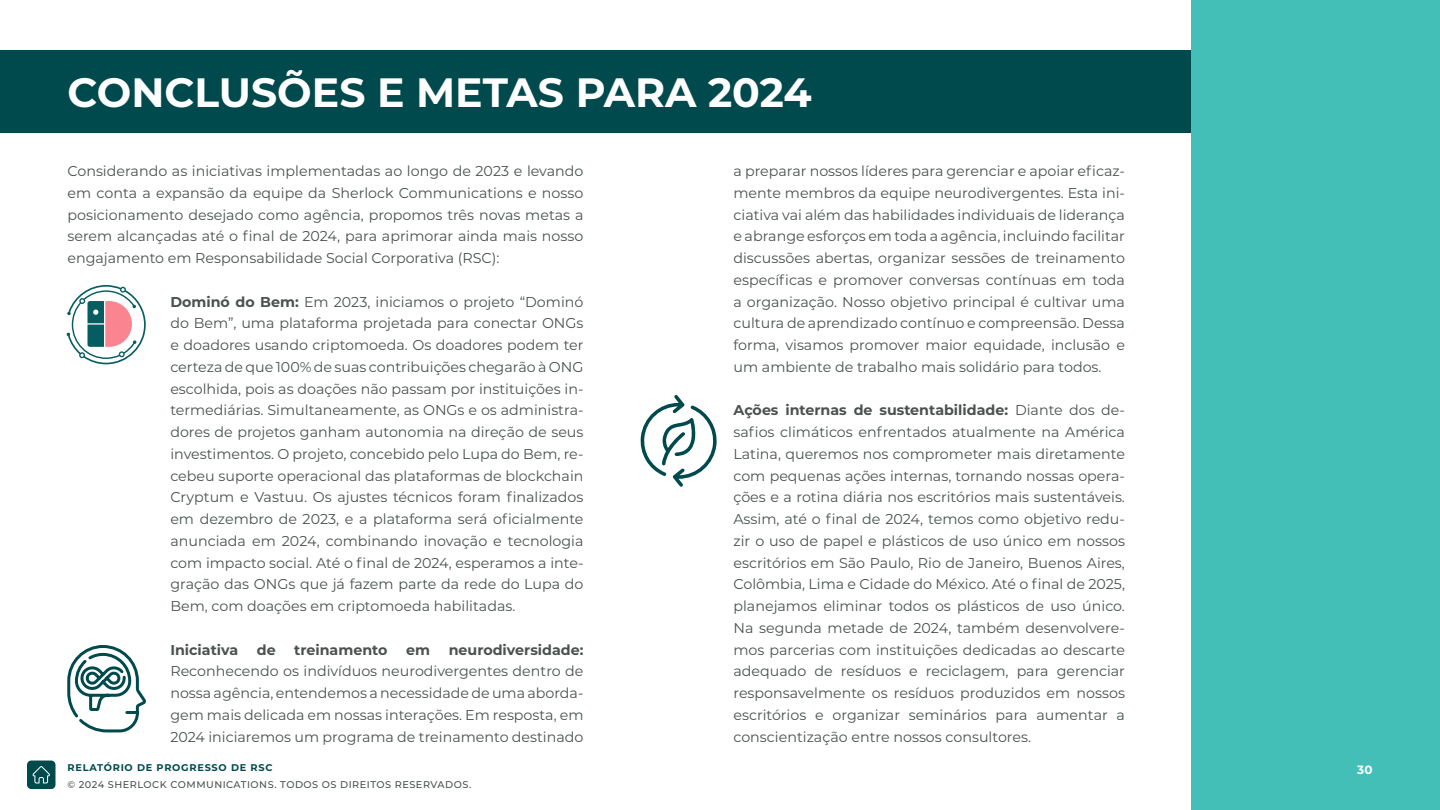
<style>
.page{position:relative;width:1440px;height:810px;background:#fff}
.page>*{position:absolute;margin:0;border:0;box-sizing:border-box;transform-origin:0 0}
.t1{font:700 40.95px "Montserrat";color:#fff}
.t2{font:14.25px/21.8px "Montserrat";color:#4a524f;text-align:justify}
.t3{font:700 14.25px "Montserrat";color:#4a524f}
.t4{font:700 12px "Montserrat";color:#fff}
.t5{font:500 9.75px "Montserrat";letter-spacing:.05em;color:#4a524f}
.t6{font:700 9.75px "Montserrat";letter-spacing:.075em;color:#004a4d}
.s1{font-weight:700}
</style>
<div class="page">
<div style="left:1191px;top:0;width:249px;height:810px;background:#44bfb8"></div>
<div style="left:0;top:50px;width:1191px;height:83px;background:#004a4d"></div>
<svg style="left:67px;top:285px;width:79px;height:79px"></svg>
<svg style="left:67px;top:645px;width:79px;height:88px"></svg>
<svg style="left:640px;top:395px;width:77px;height:92px"></svg>
<div style="left:27px;top:761px;width:28px;height:28px;background:#004a4d;border-radius:4px"></div>
<svg style="left:32px;top:766px;width:18px;height:17px"></svg>
<h1 class="t1" style="left:68px;top:63px;width:746px">CONCLUSÕES E METAS PARA 2024</h1>
<p class="t2" style="left:68px;top:160px;width:518px">Considerando as iniciativas implementadas ao longo de 2023 e levando em conta a expansão da equipe da Sherlock Communications e nosso posicionamento desejado como agência, propomos três novas metas a serem alcançadas até o final de 2024, para aprimorar ainda mais nosso engajamento em Responsabilidade Social Corporativa (RSC):</p>
<p class="t2" style="left:170px;top:290px;width:415px"><span class="s1">Dominó do Bem:</span> Em 2023, iniciamos o projeto “Dominó do Bem”, uma plataforma projetada para conectar ONGs e doadores usando criptomoeda. Os doadores podem ter certeza de que 100% de suas contribuições chegarão à ONG escolhida, pois as doações não passam por instituições in&shy;termediárias. Simultaneamente, as ONGs e os administra&shy;dores de projetos ganham autonomia na direção de seus investimentos. O projeto, concebido pelo Lupa do Bem, re&shy;cebeu suporte operacional das plataformas de blockchain Cryptum e Vastuu. Os ajustes técnicos foram finalizados em dezembro de 2023, e a plataforma será oficialmente anunciada em 2024, combinando inovação e tecnologia com impacto social. Até o final de 2024, esperamos a inte&shy;gração das ONGs que já fazem parte da rede do Lupa do Bem, com doações em criptomoeda habilitadas.</p>
<p class="t3" style="left:170px;top:639px;width:69px">Iniciativa</p>
<p class="t3" style="left:257px;top:639px;width:20px">de</p>
<p class="t3" style="left:294px;top:639px;width:95px">treinamento</p>
<p class="t3" style="left:406px;top:639px;width:25px">em</p>
<p class="t3" style="left:449px;top:639px;width:136px">neurodiversidade:</p>
<p class="t2" style="left:170px;top:660px;width:415px">Reconhecendo os indivíduos neurodivergentes dentro de nossa agência, entendemos a necessidade de uma aborda&shy;gem mais delicada em nossas interações. Em resposta, em 2024 iniciaremos um programa de treinamento destinado</p>
<p class="t2" style="left:734px;top:160px;width:393px">a preparar nossos líderes para gerenciar e apoiar eficaz&shy;mente membros da equipe neurodivergentes. Esta ini&shy;ciativa vai além das habilidades individuais de liderança e abrange esforços em toda a agência, incluindo facilitar discussões abertas, organizar sessões de treinamento específicas e promover conversas contínuas em toda a organização. Nosso objetivo principal é cultivar uma cultura de aprendizado contínuo e compreensão. Dessa forma, visamos promover maior equidade, inclusão e um ambiente de trabalho mais solidário para todos.</p>
<p class="t2" style="left:734px;top:399px;width:393px"><span class="s1">Ações internas de sustentabilidade:</span> Diante dos de&shy;safios climáticos enfrentados atualmente na América Latina, queremos nos comprometer mais diretamente com pequenas ações internas, tornando nossas opera&shy;ções e a rotina diária nos escritórios mais sustentáveis.<br>Assim, até o final de 2024, temos como objetivo redu&shy;zir o uso de papel e plásticos de uso único em nossos escritórios em São Paulo, Rio de Janeiro, Buenos Aires, Colômbia, Lima e Cidade do México. Até o final de 2025, planejamos eliminar todos os plásticos de uso único.<br>Na segunda metade de 2024, também desenvolvere&shy;mos parcerias com instituições dedicadas ao descarte adequado de resíduos e reciclagem, para gerenciar responsavelmente os resíduos produzidos em nossos escritórios e organizar seminários para aumentar a conscientização entre nossos consultores.</p>
<p class="t6" style="left:68px;top:761px;width:207px">RELATÓRIO DE PROGRESSO DE RSC</p>
<p class="t4" style="left:1357px;top:761px;width:17px">30</p>
<p class="t5" style="left:68px;top:778px;width:405px">© 2024 SHERLOCK COMMUNICATIONS. TODOS OS DIREITOS RESERVADOS.</p>
</div>
